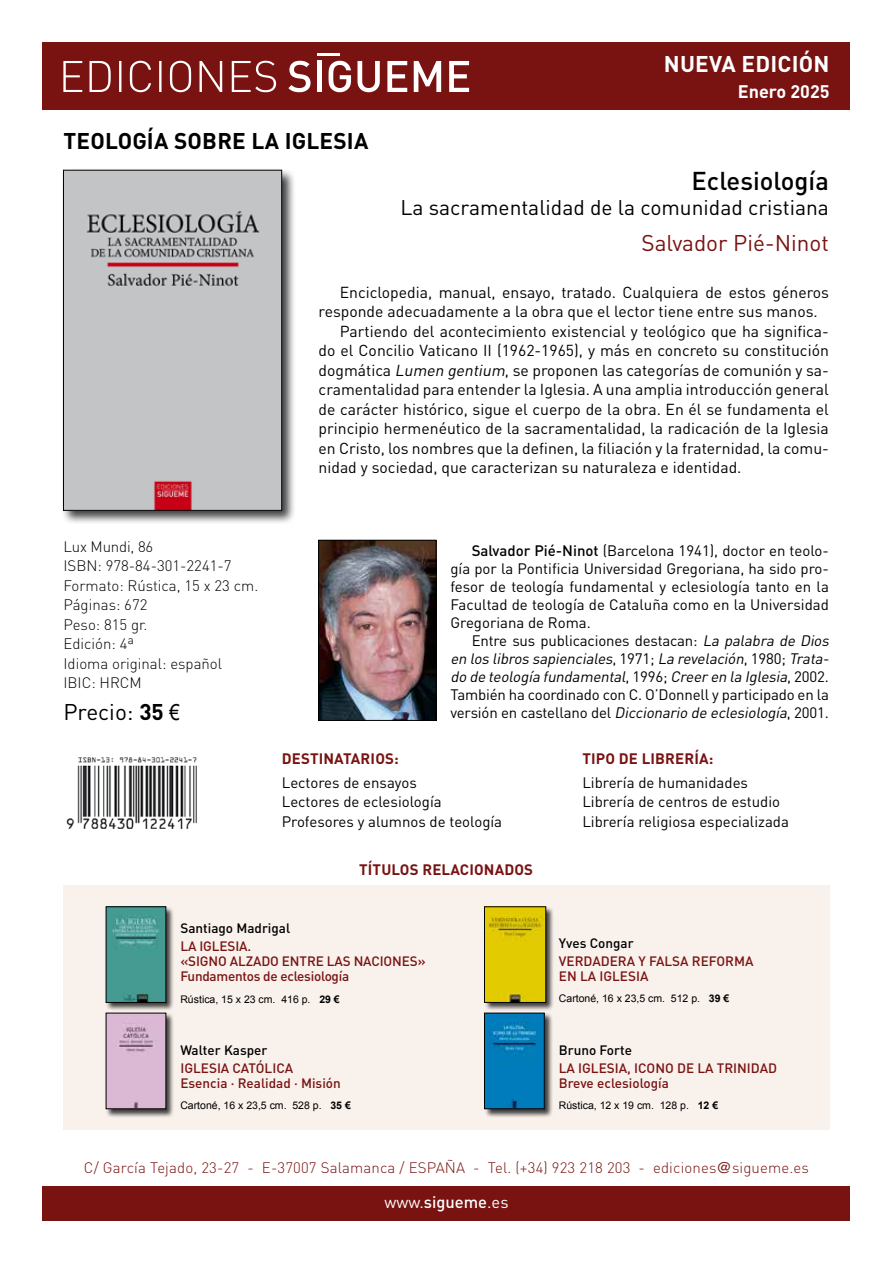
<style>
.page{position:relative;width:893px;height:1263px;background:#fff}
.page>*{position:absolute;margin:0;border:0;box-sizing:border-box;transform-origin:0 0}
.t1{font:500 25.5px "DIN Pro";color:#000}
.t2{font:700 22.5px "DIN Pro";letter-spacing:.01em;color:#000}
.t3{font:22.5px "DIN Pro";color:#791312}
.t4{font:700 22.5px "DIN Pro";letter-spacing:.01em;color:#fff}
.t5{font:22.5px "DIN Pro";color:#000}
.t6{font:21px "DIN Pro";color:#000}
.t7{font:700 18px "DIN Pro";color:#fff}
.t8{font:16.5px "DIN Pro";color:#fff}
.t9{font:15.75px "DIN Pro";color:#000}
.t10{font:15px/18px "DIN Pro";color:#000}
.t11{font:300 15px/19.5px "DIN Pro";color:#000}
.t12{font:300 15px "DIN Pro";letter-spacing:.01em;color:#791312}
.t13{font:700 15px "DIN Pro";letter-spacing:.01em;color:#791312}
.t14{font:500 13.5px/15px "DIN Pro";color:#791312}
.t15{font:500 13.5px "DIN Pro";color:#000}
.t16{font:10.5px "Arial";color:#000}
.s1{font-weight:700}
.s2{font-family:"Arial Narrow"}
.s3{font-style:italic}
.s4{font-weight:500}
.s5{font-family:"Helvetica";font-weight:400}
</style>
<div class="page">
<div style="left:43px;top:1186px;width:807px;height:34px;background:#791312"></div>
<div style="left:43px;top:43px;width:807px;height:67px;background:#791312"></div>
<hr style="left:317px;top:53px;width:23px;height:3px;background:#fff">
<svg style="left:288px;top:61px;width:23px;height:31px"></svg>
<div style="left:317px;top:61px;width:5px;height:31px;background:#fff"></div>
<svg style="left:329px;top:61px;width:22px;height:31px"></svg>
<svg style="left:357px;top:61px;width:23px;height:31px"></svg>
<svg style="left:387px;top:61px;width:20px;height:31px"></svg>
<svg style="left:414px;top:61px;width:27px;height:31px"></svg>
<svg style="left:449px;top:61px;width:20px;height:31px"></svg>
<svg style="left:63px;top:61px;width:213px;height:31px"></svg>
<div style="left:61px;top:168px;width:235px;height:356px;background:#000;opacity:.75"></div>
<img style="left:65px;top:172px;width:215px;height:336px">
<div style="left:63px;top:170px;width:219px;height:340px;border:1px solid #000"></div>
<img style="left:321px;top:542px;width:113px;height:176px">
<div style="left:319px;top:540px;width:117px;height:180px;border:1px solid #000"></div>
<div style="left:63px;top:885px;width:767px;height:245px;background:#f9f1ec"></div>
<img style="left:66px;top:757px;width:131px;height:71px">
<div style="left:106px;top:906px;width:69px;height:105px;background:#000;opacity:.75"></div>
<img style="left:108px;top:909px;width:56px;height:91px">
<div style="left:106px;top:907px;width:60px;height:95px;border:1px solid #000"></div>
<div style="left:106px;top:1012px;width:69px;height:106px;background:#000;opacity:.75"></div>
<img style="left:108px;top:1015px;width:56px;height:92px">
<div style="left:484px;top:906px;width:71px;height:105px;background:#000;opacity:.75"></div>
<img style="left:486px;top:909px;width:58px;height:91px">
<div style="left:484px;top:907px;width:62px;height:95px;border:1px solid #000"></div>
<div style="left:484px;top:1012px;width:69px;height:106px;background:#000;opacity:.75"></div>
<img style="left:486px;top:1015px;width:56px;height:92px">
<div style="left:484px;top:1013px;width:60px;height:96px;border:1px solid #000"></div>
<h2 class="t4" style="left:664px;top:49px;width:167px">NUEVA EDICIÓN</h2>
<h2 class="t2" style="left:63px;top:126px;width:306px">TEOLOGÍA SOBRE LA IGLESIA</h2>
<p class="t7" style="left:738px;top:80px;width:93px">Enero 2025</p>
<p class="t11" style="left:63px;top:536px;width:196px">Lux Mundi, 86<br>ISBN: 978-84-301-2241-7<br>Formato: Rústica, 15 x 23 cm.<br>Páginas: 672<br>Peso: 815 gr.<br>Edición: 4ª<br>Idioma original: español<br>IBIC: HRCM</p>
<h2 class="t5" style="left:63px;top:697px;width:118px">Precio: <span class="s1">35</span> <span class="s2">€</span></h2>
<h1 class="t1" style="left:692px;top:163px;width:139px">Eclesiología</h1>
<h3 class="t6" style="left:400px;top:193px;width:430px">La sacramentalidad de la comunidad cristiana</h3>
<h2 class="t3" style="left:641px;top:227px;width:189px">Salvador Pié-Ninot</h2>
<p class="t9" style="left:340px;top:281px;width:491px">Enciclopedia, manual, ensayo, tratado. Cualquiera de estos géneros</p>
<p class="t9" style="left:319px;top:301px;width:501px">responde adecuadamente a la obra que el lector tiene entre sus manos.</p>
<p class="t9" style="left:340px;top:320px;width:490px">Partiendo del acontecimiento existencial y teológico que ha significa-</p>
<p class="t9" style="left:319px;top:340px;width:512px">do el Concilio Vaticano II (1962-1965), y más en concreto su constitución</p>
<p class="t9" style="left:319px;top:359px;width:512px">dogmática <span class="s3">Lumen gentium</span>, se proponen las categorías de comunión y sa-</p>
<p class="t9" style="left:319px;top:379px;width:512px">cramentalidad para entender la Iglesia. A una amplia introducción general</p>
<p class="t9" style="left:319px;top:398px;width:512px">de carácter histórico, sigue el cuerpo de la obra. En él se fundamenta el</p>
<p class="t9" style="left:319px;top:418px;width:512px">principio hermenéutico de la sacramentalidad, la radicación de la Iglesia</p>
<p class="t9" style="left:319px;top:437px;width:512px">en Cristo, los nombres que la definen, la filiación y la fraternidad, la comu-</p>
<p class="t9" style="left:319px;top:457px;width:424px">nidad y sociedad, que caracterizan su naturaleza e identidad.</p>
<p class="t10" style="left:450px;top:540px;width:380px;text-align:justify;text-indent:21px"><span class="s4">Salvador Pié-Ninot</span> (Barcelona 1941), doctor en teolo&shy;gía por la Pontificia Universidad Gregoriana, ha sido pro&shy;fesor de teología fundamental y eclesiología tanto en la Facultad de teología de Cataluña como en la Universidad Gregoriana de Roma.</p>
<p class="t10" style="left:450px;top:630px;width:383px;text-indent:21px">Entre sus publicaciones destacan: <span class="s3">La palabra de Dios en los libros sapienciales</span>, 1 9 7 1 ; <span class="s3">La revelación</span>, 1 9 8 0 ; <span class="s3">Trata&shy;do de teología fundamental</span>, 1 9 9 6 ; <span class="s3">Creeren la Iglesia</span>, 2 0 0 2 .<br>También ha coordinado con C. O’Donnell y participado en la ve rs i ó n e n ca ste l la n o d e l <span class="s3">Diccionario de eclesiología</span>, 2 0 0 1 .</p>
<p class="t13" style="left:282px;top:748px;width:119px">DESTINATARIOS:</p>
<p class="t10" style="left:282px;top:772px;width:222px;line-height:19.5px">Lectores de ensayos<br>Lectores de eclesiología<br>Profesores y alumnos de teología</p>
<p class="t13" style="left:359px;top:859px;width:175px">TÍTULOS RELACIONADOS</p>
<p class="t13" style="left:582px;top:749px;width:133px">TIPO DE LIBRERÍA:</p>
<p class="t10" style="left:582px;top:772px;width:208px;line-height:19.5px">Librería de humanidades<br>Librería de centros de estudio<br>Librería religiosa especializada</p>
<p class="t15" style="left:180px;top:918px;width:111px">Santiago Madrigal</p>
<p class="t14" style="left:180px;top:937px;width:247px;line-height:15.5px">LA IGLESIA.<br>«SIGNO ALZADO ENTRE LAS NACIONES»<br>Fundamentos de eclesiología</p>
<p class="t16" style="left:180px;top:992px;width:161px">Rústica, 15 x 23 cm. 416 p. <span class="s1">29 €</span></p>
<p class="t15" style="left:180px;top:1041px;width:89px">Walter Kasper</p>
<p class="t14" style="left:180px;top:1060px;width:162px">IGLESIA CATÓLICA<br>Esencia · Realidad · Misión</p>
<p class="t16" style="left:180px;top:1098px;width:172px">Cartoné, 16 x 23,5 cm. 528 p. <span class="s1">35 €</span></p>
<p class="t15" style="left:559px;top:934px;width:76px">Yves Congar</p>
<p class="t14" style="left:559px;top:953px;width:196px">VERDADERA Y FALSA REFORMA<br>EN LA IGLESIA</p>
<p class="t16" style="left:559px;top:992px;width:172px">Cartoné, 16 x 23,5 cm. 512 p. <span class="s1">39 €</span></p>
<p class="t15" style="left:559px;top:1041px;width:75px">Bruno Forte</p>
<p class="t14" style="left:559px;top:1060px;width:220px">LA IGLESIA, ICONO DE LA TRINIDAD<br>Breve eclesiología</p>
<p class="t16" style="left:559px;top:1098px;width:161px">Rústica, 12 x 19 cm. 128 p. <span class="s1">12 €</span></p>
<p class="t12" style="left:84px;top:1157px;width:726px">C/ García Tejado, 23-27 - E-37007 Salamanca / ESPAÑA - Tel. (+34) 923 218 203 - ediciones<span class="s5">@</span>sigueme.es</p>
<p class="t8" style="left:384px;top:1191px;width:126px">www.<span class="s4">sigueme</span>.es</p>
</div>
